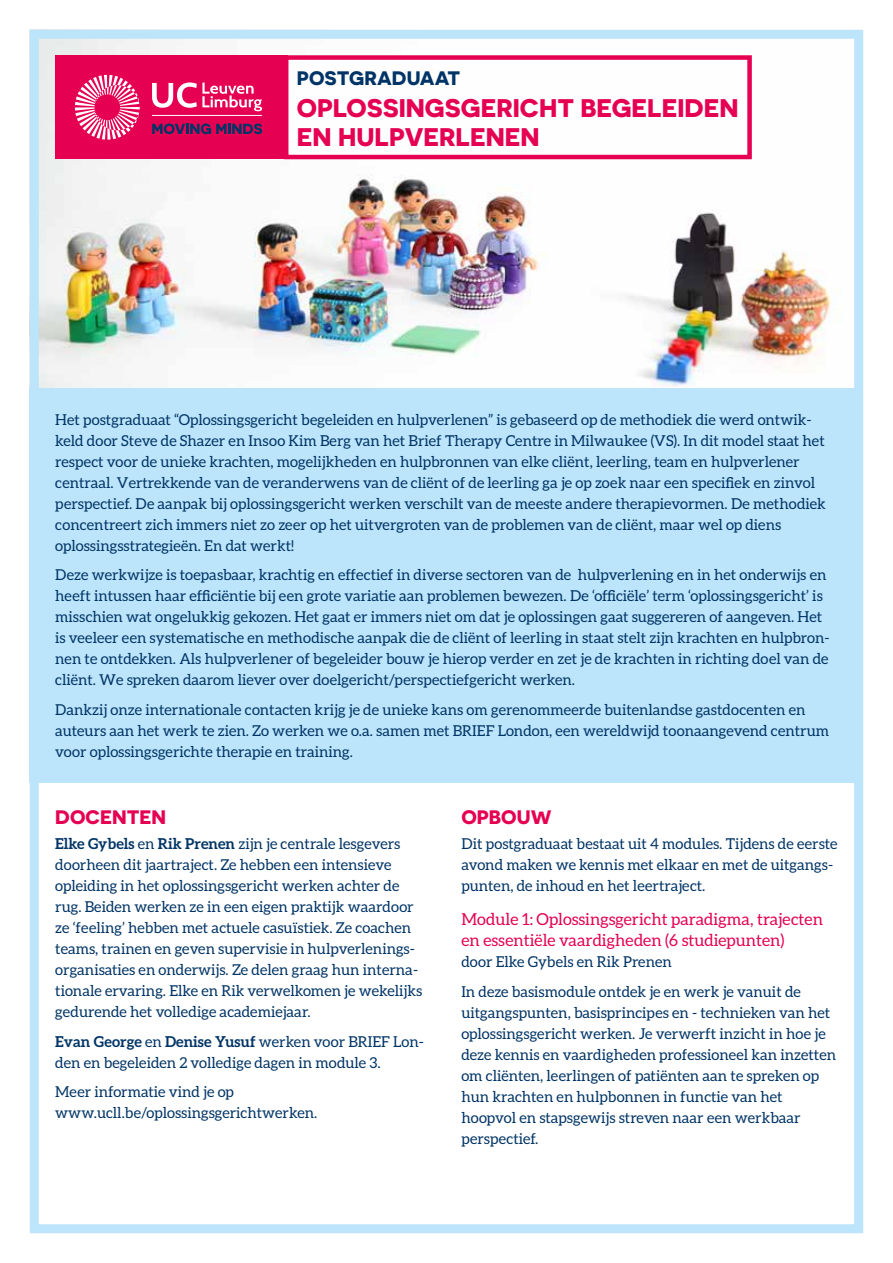
<style>
.page{position:relative;width:893px;height:1263px;background:#fff}
.page>*{position:absolute;margin:0;border:0;box-sizing:border-box;transform-origin:0 0}
.t1{font:700 25.5px/28.5px "Novecentosanswide";color:#e50051}
.t2{font:700 19.5px "Novecentosanswide";color:#e50051}
.t3{font:700 19.5px "Novecentosanswide";color:#003466}
.t4{font:16.5px/21px "Aleo";color:#e50051}
.t5{font:15px/21px "Aleo";color:#003466}
.s1{font-weight:700}
</style>
<div class="page">
<div style="left:30px;top:387px;width:833px;height:395px;background:#bce4fa"></div>
<img style="left:40px;top:40px;width:791px;height:347px">
<div style="left:30px;top:30px;width:833px;height:1203px;border:9px solid #bce4fa"></div>
<div style="left:286px;top:58px;width:310px;height:98px;background:#fff"></div>
<div style="left:284px;top:55px;width:468px;height:104px;border:4px solid #e50051"></div>
<div style="left:55px;top:55px;width:233px;height:104px;background:#e50051"></div>
<svg style="left:75px;top:75px;width:65px;height:65px"></svg>
<hr style="left:152px;top:115px;width:110px;height:1px;background:#fff">
<svg style="left:152px;top:124px;width:110px;height:10px"></svg>
<svg style="left:152px;top:82px;width:110px;height:29px"></svg>
<h2 class="t3" style="left:297px;top:66px;width:165px">POSTGRADUAAT</h2>
<h1 class="t1" style="left:297px;top:94px;width:443px">OPLOSSINGSGERICHT BEGELEIDEN<br>EN HULPVERLENEN</h1>
<p class="t5" style="left:55px;top:409px;width:772px">Het postgraduaat “Oplossingsgericht begeleiden en hulpverlenen” is gebaseerd op de methodiek die werd ontwik&shy;keld door Steve de Shazer en Insoo Kim Berg van het Brief Therapy Centre in Milwaukee (VS). In dit model staat het respect voor de unieke krachten, mogelijkheden en hulpbronnen van elke cliënt, leerling, team en hulpverlener centraal. Vertrekkende van de veranderwens van de cliënt of de leerling ga je op zoek naar een specifiek en zinvol perspectief. De aanpak bij oplossingsgericht werken verschilt van de meeste andere therapievormen. De methodiek concentreert zich immers niet zo zeer op het uitvergroten van de problemen van de cliënt, maar wel op diens oplossingsstrategieën. En dat werkt!</p>
<p class="t5" style="left:55px;top:564px;width:776px">Deze werkwijze is toepasbaar, krachtig en effectief in diverse sectoren van de hulpverlening en in het onderwijs en heeft intussen haar efficiëntie bij een grote variatie aan problemen bewezen. De ‘officiële’ term ‘oplossingsgericht’ is misschien wat ongelukkig gekozen. Het gaat er immers niet om dat je oplossingen gaat suggereren of aangeven. Het is veeleer een systematische en methodische aanpak die de cliënt of leerling in staat stelt zijn krachten en hulpbron&shy;nen te ontdekken. Als hulpverlener of begeleider bouw je hierop verder en zet je de krachten in richting doel van de cliënt. We spreken daarom liever over doelgericht/perspectiefgericht werken.</p>
<p class="t5" style="left:55px;top:699px;width:775px">Dankzij onze internationale contacten krijg je de unieke kans om gerenommeerde buitenlandse gastdocenten en auteurs aan het werk te zien. Zo werken we o.a. samen met BRIEF London, een wereldwijd toonaangevend centrum voor oplossingsgerichte therapie en training.</p>
<h2 class="t2" style="left:55px;top:805px;width:112px">DOCENTEN</h2>
<p class="t5" style="left:55px;top:833px;width:368px"><span class="s1">Elke Gybels</span> en <span class="s1">Rik Prenen</span> zijn je centrale lesgevers doorheen dit jaartraject. Ze hebben een intensieve opleiding in het oplossingsgericht werken achter de rug. Beiden werken ze in een eigen praktijk waardoor ze ‘feeling’ hebben met actuele casuïstiek. Ze coachen teams, trainen en geven supervisie in hulpverlenings&shy;organisaties en onderwijs. Ze delen graag hun interna&shy;tionale ervaring. Elke en Rik verwelkomen je wekelijks gedurende het volledige academiejaar.</p>
<p class="t5" style="left:55px;top:1031px;width:370px"><span class="s1">Evan George</span> en <span class="s1">Denise Yusuf</span> werken voor BRIEF Lon&shy;den en begeleiden 2 volledige dagen in module 3.</p>
<p class="t5" style="left:55px;top:1081px;width:264px">Meer informatie vind je op www.ucll.be/oplossingsgerichtwerken.</p>
<h2 class="t2" style="left:461px;top:805px;width:92px">OPBOUW</h2>
<p class="t5" style="left:461px;top:833px;width:378px">Dit postgraduaat bestaat uit 4 modules. Tijdens de eerste avond maken we kennis met elkaar en met de uitgangs&shy;punten, de inhoud en het leertraject.</p>
<p class="t4" style="left:461px;top:908px;width:363px">Module 1: Oplossingsgericht paradigma, trajecten en essentiële vaardigheden (6 studiepunten)</p>
<p class="t5" style="left:461px;top:947px;width:341px;line-height:29.5px">door Elke Gybels en Rik Prenen<br>In deze basismodule ontdek je en werk je vanuit de</p>
<p class="t5" style="left:461px;top:1001px;width:376px">uitgangspunten, basisprincipes en - technieken van het oplossingsgericht werken. Je verwerft inzicht in hoe je deze kennis en vaardigheden professioneel kan inzetten om cliënten, leerlingen of patiënten aan te spreken op hun krachten en hulpbonnen in functie van het hoopvol en stapsgewijs streven naar een werkbaar perspectief.</p>
</div>
